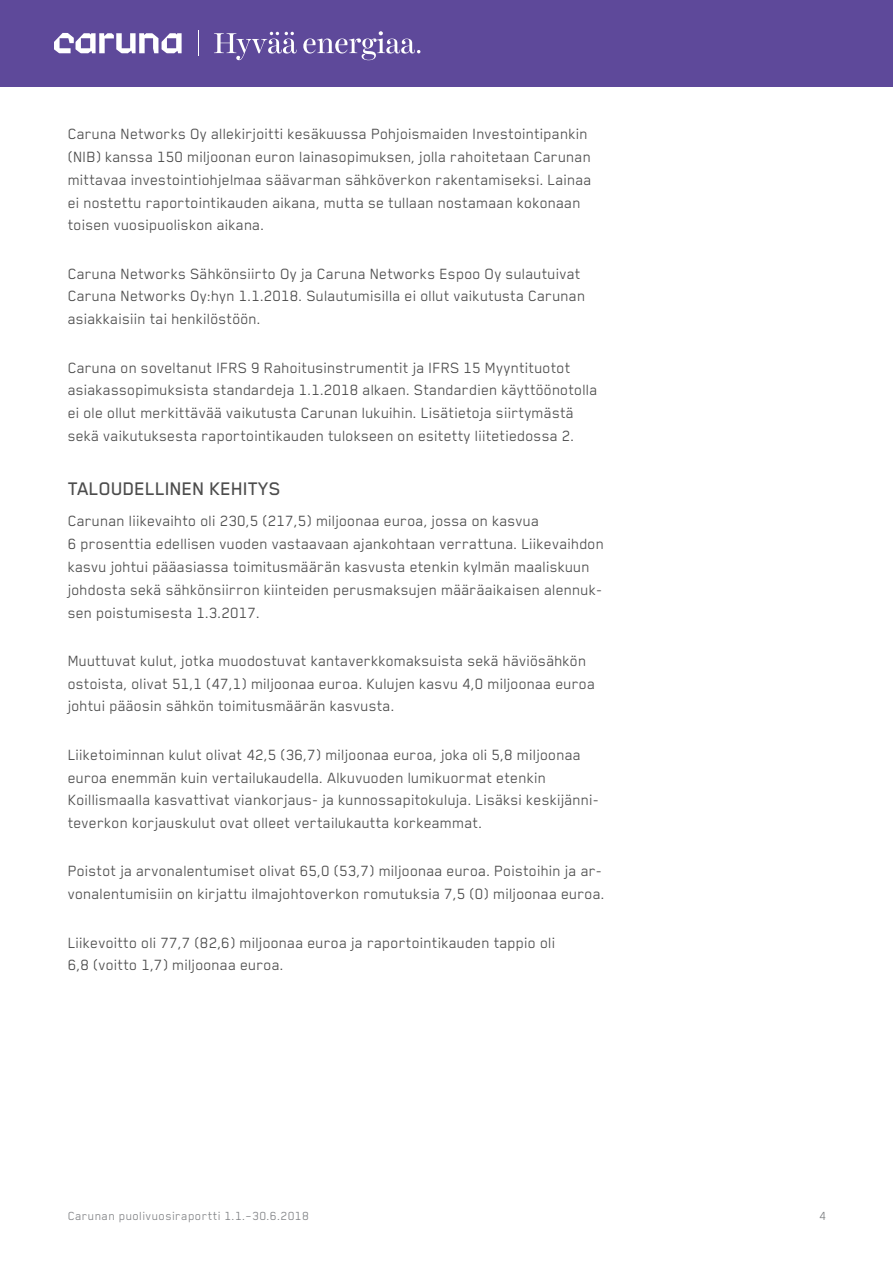
<style>
.page{position:relative;width:893px;height:1263px;background:#fff}
.page>*{position:absolute;margin:0;border:0;box-sizing:border-box;transform-origin:0 0}
.t1{font:500 21px "Blender Pro";color:#4c4c4c}
.t2{font:17.1px/22.8px "Blender Pro";letter-spacing:.005em;color:#4c4c4c}
.t3{font:13.5px "Blender Pro";letter-spacing:.03em;color:#808285}
</style>
<div class="page">
<div style="left:0;top:0;width:893px;height:87px;background:#5e499a"></div>
<svg style="left:214px;top:31px;width:206px;height:29px"></svg>
<svg style="left:198px;top:31px;width:1px;height:25px"></svg>
<svg style="left:54px;top:33px;width:128px;height:20px"></svg>
<p class="t2" style="left:68px;top:122px;width:525px">Caruna Networks Oy allekirjoitti kesäkuussa Pohjoismaiden Investointipankin (NIB) kanssa 150 miljoonan euron lainasopimuksen, jolla rahoitetaan Carunan mittavaa investointiohjelmaa säävarman sähköverkon rakentamiseksi. Lainaa ei nostettu raportointikauden aikana, mutta se tullaan nostamaan kokonaan toisen vuosipuoliskon aikana.</p>
<p class="t2" style="left:68px;top:261px;width:519px">Caruna Networks Sähkönsiirto Oy ja Caruna Networks Espoo Oy sulautuivat<br>Caruna Networks Oy:hyn 1.1.2018. Sulautumisilla ei ollut vaikutusta Carunan asiakkaisiin tai henkilöstöön.</p>
<p class="t2" style="left:68px;top:355px;width:531px">Caruna on soveltanut IFRS 9 Rahoitusinstrumentit ja IFRS 15 Myyntituotot asiakassopimuksista standardeja 1.1.2018 alkaen. Standardien käyttöönotolla ei ole ollut merkittävää vaikutusta Carunan lukuihin. Lisätietoja siirtymästä sekä vaikutuksesta raportointikauden tulokseen on esitetty liitetiedossa 2.</p>
<p class="t1" style="left:68px;top:477px;width:215px">TALOUDELLINEN KEHITYS</p>
<p class="t2" style="left:68px;top:509px;width:538px">Carunan liikevaihto oli 230,5 (217,5) miljoonaa euroa, jossa on kasvua<br>6 prosenttia edellisen vuoden vastaavaan ajankohtaan verrattuna. Liikevaihdon kasvu johtui pääasiassa toimitusmäärän kasvusta etenkin kylmän maaliskuun johdosta sekä sähkönsiirron kiinteiden perusmaksujen määräaikaisen alennuk&shy;sen poistumisesta 1.3.2017.</p>
<p class="t2" style="left:68px;top:649px;width:529px">Muuttuvat kulut, jotka muodostuvat kantaverkkomaksuista sekä häviösähkön ostoista, olivat 51,1 (47,1) miljoonaa euroa. Kulujen kasvu 4,0 miljoonaa euroa johtui pääosin sähkön toimitusmäärän kasvusta.</p>
<p class="t2" style="left:68px;top:743px;width:533px">Liiketoiminnan kulut olivat 42,5 (36,7) miljoonaa euroa, joka oli 5,8 miljoonaa euroa enemmän kuin vertailukaudella. Alkuvuoden lumikuormat etenkin Koillismaalla kasvattivat viankorjaus- ja kunnossapitokuluja. Lisäksi keskijänni&shy;teverkon korjauskulut ovat olleet vertailukautta korkeammat.</p>
<p class="t2" style="left:68px;top:859px;width:538px">Poistot ja arvonalentumiset olivat 65,0 (53,7) miljoonaa euroa. Poistoihin ja ar&shy;vonalentumisiin on kirjattu ilmajohtoverkon romutuksia 7,5 (0) miljoonaa euroa.</p>
<p class="t2" style="left:68px;top:930px;width:489px">Liikevoitto oli 77,7 (82,6) miljoonaa euroa ja raportointikauden tappio oli<br>6,8 (voitto 1,7) miljoonaa euroa.</p>
<p class="t3" style="left:68px;top:1209px;width:243px">Carunan puolivuosiraportti 1.1.–30.6.2018</p>
<p class="t3" style="left:819px;top:1209px;width:8px">4</p>
</div>
